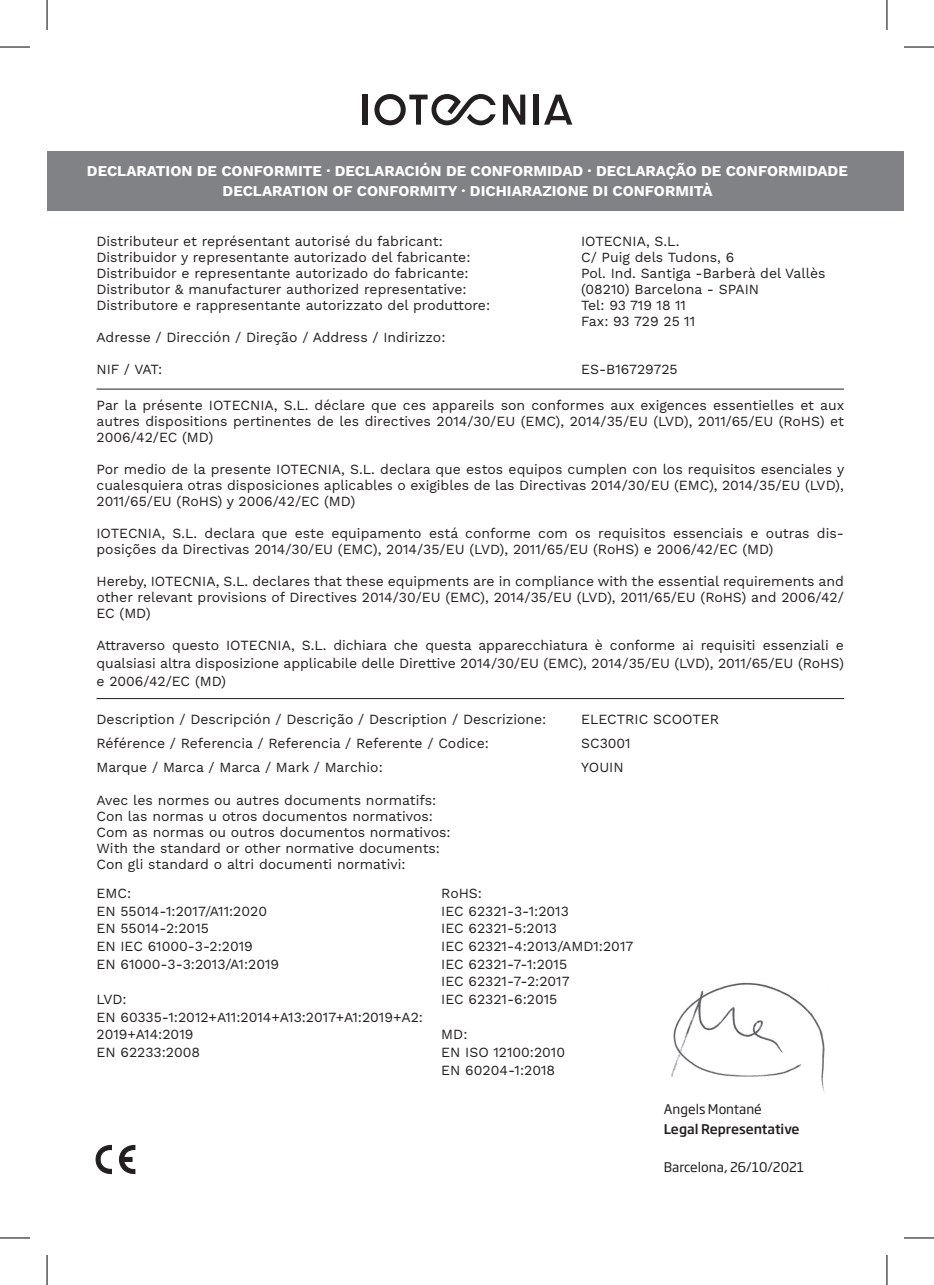
<style>
.page{position:relative;width:934px;height:1285px;background:#fff}
.page>*{position:absolute;margin:0;border:0;box-sizing:border-box;transform-origin:0 0}
.t1{font:700 15px/20px "Work Sans";color:#fff;text-align:center}
.t2{font:14px/16px "Work Sans";color:#231f20}
.t3{font:13.2px "Soho Gothic Pro";color:#231f20}
.t4{font:500 13.2px "Soho Gothic Pro";color:#231f20}
</style>
<div class="page">
<img style="left:671px;top:982px;width:154px;height:111px">
<div style="left:48px;top:151px;width:855px;height:60px;background:#808285"></div>
<svg style="left:95px;top:1145px;width:40px;height:28px"></svg>
<hr style="left:96px;top:389px;width:747px;height:1px;background:#231f20">
<hr style="left:96px;top:698px;width:747px;height:1px;background:#231f20">
<div style="left:362px;top:95px;width:5px;height:30px;background:#231f20"></div>
<svg style="left:503px;top:95px;width:22px;height:30px"></svg>
<div style="left:533px;top:95px;width:5px;height:30px;background:#231f20"></div>
<svg style="left:544px;top:95px;width:28px;height:30px"></svg>
<svg style="left:374px;top:94px;width:121px;height:32px"></svg>
<hr style="left:0;top:47px;width:30px;height:1px;background:#000">
<hr style="left:903px;top:47px;width:30px;height:1px;background:#000">
<hr style="left:0;top:1237px;width:30px;height:1px;background:#000">
<hr style="left:903px;top:1237px;width:30px;height:1px;background:#000">
<hr style="left:47px;top:0;width:1px;height:30px;background:#000">
<hr style="left:47px;top:1255px;width:1px;height:30px;background:#000">
<hr style="left:886px;top:0;width:1px;height:30px;background:#000">
<hr style="left:886px;top:1255px;width:1px;height:30px;background:#000">
<p class="t1" style="left:87px;top:160px;width:762px">DECLARATION DE CONFORMITE · DECLARACIÓN DE CONFORMIDAD · DECLARAÇÃO DE CONFORMIDADE<br>DECLARATION OF CONFORMITY · DICHIARAZIONE DI CONFORMITÀ</p>
<p class="t2" style="left:96px;top:233px;width:395px">Distributeur et représentant autorisé du fabricant:<br>Distribuidor y representante autorizado del fabricante:<br>Distribuidor e representante autorizado do fabricante:<br>Distributor &amp; manufacturer authorized representative:<br>Distributore e rappresentante autorizzato del produttore:</p>
<p class="t2" style="left:96px;top:329px;width:350px">Adresse / Dirección / Direção / Address / Indirizzo:</p>
<p class="t2" style="left:96px;top:361px;width:67px">NIF / VAT:</p>
<p class="t2" style="left:581px;top:233px;width:246px">IOTECNIA, S.L.<br>C/ Puig dels Tudons, 6<br>Pol. Ind. Santiga -Barberà del Vallès (08210) Barcelona - SPAIN<br>Tel: 93 719 18 11<br>Fax: 93 729 25 11</p>
<p class="t2" style="left:581px;top:361px;width:98px">ES-B16729725</p>
<p class="t2" style="left:96px;top:397px;width:749px;text-align:justify">Par la présente IOTECNIA, S.L. déclare que ces appareils son conformes aux exigences essentielles et aux autres dispositions pertinentes de les directives 2014/30/EU (EMC), 2014/35/EU (LVD), 2011/65/EU (RoHS) et 2006/42/EC (MD)</p>
<p class="t2" style="left:96px;top:461px;width:749px;text-align:justify">Por medio de la presente IOTECNIA, S.L. declara que estos equipos cumplen con los requisitos esenciales y cualesquiera otras disposiciones aplicables o exigibles de las Directivas 2014/30/EU (EMC), 2014/35/EU (LVD), 2011/65/EU (RoHS) y 2006/42/EC (MD)</p>
<p class="t2" style="left:96px;top:525px;width:748px">IOTECNIA, S.L. declara que este equipamento está conforme com os requisitos essenciais e outras dis&shy;posições da Directivas 2014/30/EU (EMC), 2014/35/EU (LVD), 2011/65/EU (RoHS) e 2006/42/EC (MD)</p>
<p class="t2" style="left:96px;top:573px;width:748px;text-align:justify">Hereby, IOTECNIA, S.L. declares that these equipments are in compliance with the essential requirements and other relevant provisions of Directives 2014/30/EU (EMC), 2014/35/EU (LVD), 2011/65/EU (RoHS) and 2006/42/ EC (MD)</p>
<p class="t2" style="left:96px;top:636px;width:748px;line-height:17.6px;text-align:justify">Attraverso questo IOTECNIA, S.L. dichiara che questa apparecchiatura è conforme ai requisiti essenziali e qualsiasi altra disposizione applicabile delle Direttive 2014/30/EU (EMC), 2014/35/EU (LVD), 2011/65/EU (RoHS) e 2006/42/EC (MD)</p>
<p class="t2" style="left:96px;top:706px;width:451px;line-height:24px">Description / Descripción / Descrição / Description / Descrizione:<br>Référence / Referencia / Referencia / Referente / Codice:<br>Marque / Marca / Marca / Mark / Marchio:</p>
<p class="t2" style="left:581px;top:706px;width:139px;line-height:24px">ELECTRIC SCOOTER<br>SC3001<br>YOUIN</p>
<p class="t2" style="left:96px;top:791px;width:355px">Avec les normes ou autres documents normatifs:<br>Con las normas u otros documentos normativos:<br>Com as normas ou outros documentos normativos:<br>With the standard or other normative documents:<br>Con gli standard o altri documenti normativi:</p>
<p class="t2" style="left:96px;top:884px;width:184px;line-height:17.6px">EMC:<br>EN 55014-1:2017/A11:2020<br>EN 55014-2:2015<br>EN IEC 61000-3-2:2019<br>EN 61000-3-3:2013/A1:2019</p>
<p class="t2" style="left:96px;top:990px;width:328px;line-height:17.6px">LVD:<br>EN 60335-1:2012+A11:2014+A13:2017+A1:2019+A2:<br>2019+A14:2019<br>EN 62233:2008</p>
<p class="t2" style="left:441px;top:884px;width:193px;line-height:17.6px">RoHS:<br>IEC 62321-3-1:2013<br>IEC 62321-5:2013<br>IEC 62321-4:2013/AMD1:2017<br>IEC 62321-7-1:2015<br>IEC 62321-7-2:2017<br>IEC 62321-6:2015</p>
<p class="t2" style="left:441px;top:1025px;width:125px;line-height:17.6px">MD:<br>EN ISO 12100:2010<br>EN 60204-1:2018</p>
<p class="t3" style="left:663px;top:1099px;width:99px">Angels Montané</p>
<p class="t4" style="left:663px;top:1118px;width:137px">Legal Representative</p>
<p class="t3" style="left:663px;top:1156px;width:142px">Barcelona, 26/10/2021</p>
</div>
